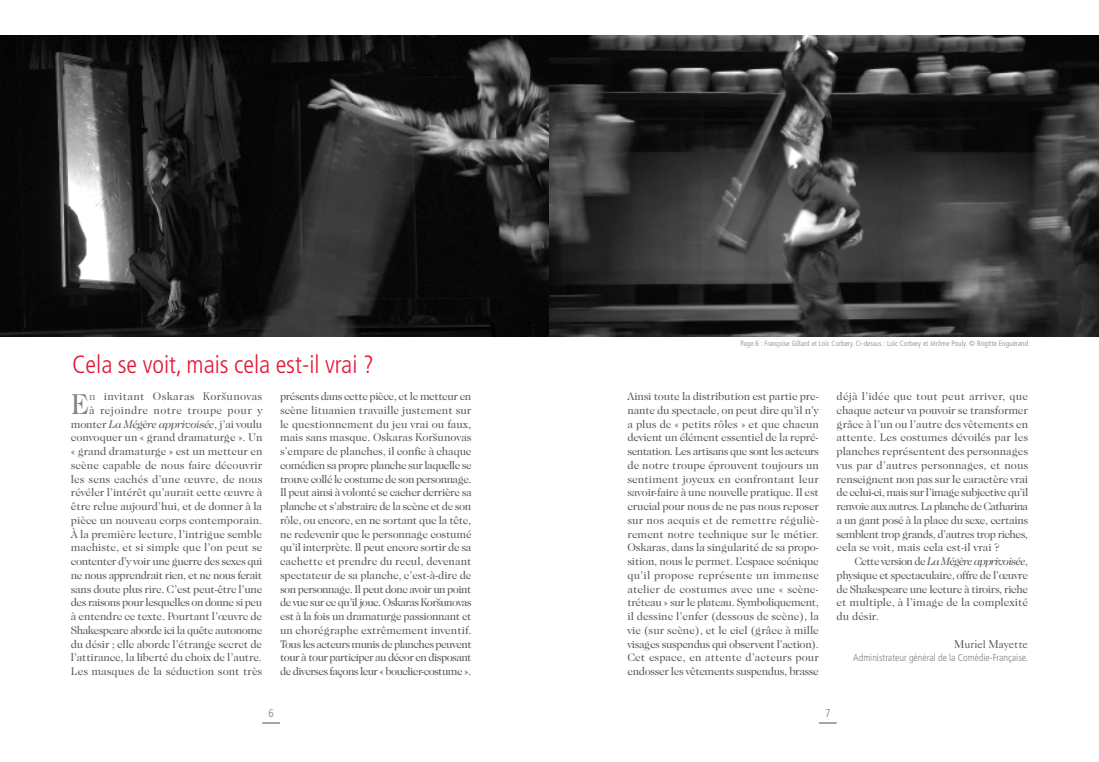
<style>
.page{position:relative;width:1099px;height:762px;background:#fff}
.page>*{position:absolute;margin:0;border:0;box-sizing:border-box;transform-origin:0 0}
.t1{font:29.25px "Caslon 224 IT Cby BT";color:#808285}
.t2{font:300 condensed 25px "Frutiger";color:#e51836}
.t3{font:11.25px/13.8px "Caslon 224 IT Cby BT";letter-spacing:-.01em;color:#57585a;text-align:justify}
.t4{font:11.25px "Caslon 540 BT";color:#57585a}
.t5{font:300 condensed 11.25px "Frutiger";color:#808285}
.t6{font:300 condensed 10px "Frutiger";color:#808285}
.t7{font:300 condensed 7.5px "Frutiger";color:#808285}
.s1{color:#808285}
.s2{font-style:italic}
</style>
<div class="page">
<img style="left:0;top:35px;width:1098px;height:302px">
<svg style="left:262px;top:723px;width:18px;height:1px"></svg>
<svg style="left:819px;top:723px;width:17px;height:1px"></svg>
<p class="t7" style="left:740px;top:340px;width:289px">Page 6 : Françoise Gillard et Loïc Corbery. Ci-dessus : Loïc Corbery et Jérôme Pouly. © Brigitte Enguérand</p>
<h2 class="t2" style="left:72px;top:354px;width:303px">Cela se voit, mais cela est-il vrai ?</h2>
<p class="t3" style="left:71px;top:389px;width:193px;text-align:right"><span class="s1">n</span> invitant Oskaras Korsunovas<br>à rejoindre notre troupe pour y monter <span class="s2">La Mégère apprivoisée</span>, j’ai voulu convoquer un « grand dramaturge ». Un « grand dramaturge » est un metteur en scène capable de nous faire découvrir les sens cachés d’une œuvre, de nous révéler l’intérêt qu’aurait cette œuvre à être relue aujourd’hui, et de donner à la pièce un nouveau corps contemporain.<br>À la première lecture, l’intrigue semble machiste, et si simple que l’on peut se contenter d’y voir une guerre des sexes qui ne nous apprendrait rien, et ne nous ferait sans doute plus rire. C’est peut-être l’une des raisons pour lesquelles on donne si peu à entendre ce texte. Pourtant l’œuvre de Shakespeare aborde ici la quête autonome du désir ; elle aborde l’étrange secret de l’attirance, la liberté du choix de l’autre.<br>Les masques de la séduction sont très</p>
<p class="t3" style="left:280px;top:389px;width:193px">présents dans cette pièce, et le metteur en scène lituanien travaille justement sur le questionnement du jeu vrai ou faux, mais sans masque. Oskaras Korsunovas s’empare de planches, il confie à chaque comédien sa propre planche sur laquelle se trouve collé le costume de son personnage.<br>Il peut ainsi à volonté se cacher derrière sa planche et s’abstraire de la scène et de son rôle, ou encore, en ne sortant que la tête, ne redevenir que le personnage costumé qu’il interprète. Il peut encore sortir de sa cachette et prendre du recul, devenant spectateur de sa planche, c’est-à-dire de son personnage. Il peut donc avoir un point de vue sur ce qu’il joue. Oskaras Korsunovas est à la fois un dramaturge passionnant et un chorégraphe extrêmement inventif.<br>Tous les acteurs munis de planches peuvent tour à tour participer au décor en disposant de diverses façons leur « bouclier-costume ».</p>
<h1 class="t1" style="left:71px;top:387px;width:20px">E</h1>
<p class="t3" style="left:627px;top:389px;width:193px">Ainsi toute la distribution est partie pre&shy;nante du spectacle, on peut dire qu’il n’y a plus de « petits rôles » et que chacun devient un élément essentiel de la repré&shy;sentation. Les artisans que sont les acteurs de notre troupe éprouvent toujours un sentiment joyeux en confrontant leur savoir-faire à une nouvelle pratique. Il est crucial pour nous de ne pas nous reposer sur nos acquis et de remettre réguliè&shy;rement notre technique sur le métier.<br>Oskaras, dans la singularité de sa propo&shy;sition, nous le permet. L’espace scénique qu’il propose représente un immense atelier de costumes avec une « scène&shy;tréteau » sur le plateau. Symboliquement, il dessine l’enfer (dessous de scène), la vie (sur scène), et le ciel (grâce à mille visages suspendus qui observent l’action).<br>Cet espace, en attente d’acteurs pour endosser les vêtements suspendus, brasse</p>
<p class="t3" style="left:836px;top:389px;width:193px">déjà l’idée que tout peut arriver, que chaque acteur va pouvoir se transformer grâce à l’un ou l’autre des vêtements en attente. Les costumes dévoilés par les planches représentent des personnages vus par d’autres personnages, et nous renseignent non pas sur le caractère vrai de celui-ci, mais sur l’image subjective qu’il renvoie aux autres. La planche de Catharina a un gant posé à la place du sexe, certains semblent trop grands, d’autres trop riches, cela se voit, mais cela est-il vrai ?</p>
<p class="t3" style="left:836px;top:554px;width:193px;text-indent:18px">Cette version de <span class="s2">La Mégère apprivoisée</span>, physique et spectaculaire, offre de l’œuvre de Shakespeare une lecture à tiroirs, riche et multiple, à l’image de la complexité du désir.</p>
<p class="t4" style="left:954px;top:637px;width:75px">Muriel Mayette</p>
<p class="t6" style="left:853px;top:654px;width:176px">Administrateur général de la Comédie-Française.</p>
<p class="t5" style="left:268px;top:709px;width:7px">6</p>
<p class="t5" style="left:825px;top:709px;width:7px">7</p>
</div>
